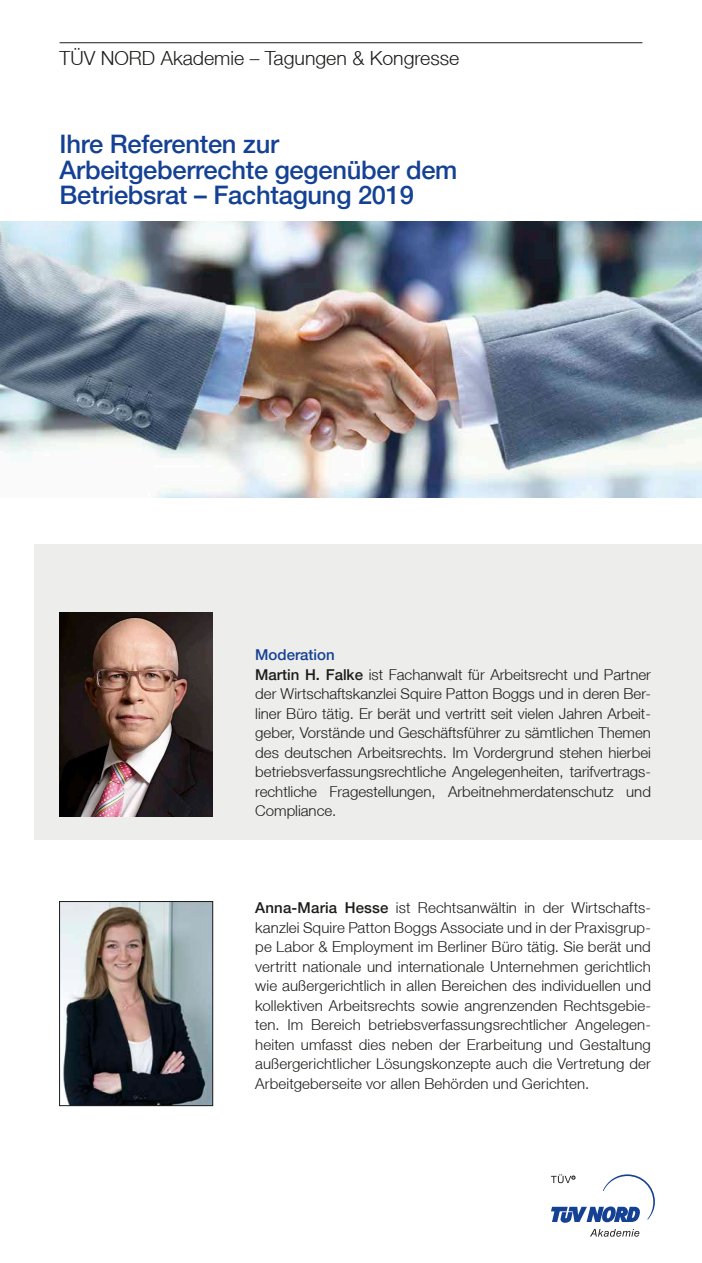
<style>
.page{position:relative;width:702px;height:1263px;background:#fff}
.page>*{position:absolute;margin:0;border:0;box-sizing:border-box;transform-origin:0 0}
.t1{font:500 25.5px/25.5px "Helvetica Neue LT";letter-spacing:-.01em;color:#144194}
.t2{font:300 19.5px "Helvetica Neue LT";color:#1c1c1a}
.t3{font:300 15px/19.5px "Helvetica Neue LT";color:#1c1c1a}
.s1{font-weight:500;color:#144194}
.s2{font-weight:500}
</style>
<div class="page">
<div style="left:35px;top:544px;width:667px;height:296px;background:#ededec"></div>
<svg style="left:590px;top:1229px;width:49px;height:8px"></svg>
<svg style="left:551px;top:1174px;width:104px;height:49px"></svg>
<img style="left:0;top:221px;width:702px;height:276px">
<img style="left:61px;top:903px;width:150px;height:201px">
<div style="left:59px;top:901px;width:154px;height:205px;border:1px solid #1c1c1a"></div>
<hr style="left:60px;top:42px;width:582px;height:1px;background:#1c1c1a">
<img style="left:60px;top:612px;width:153px;height:204px">
<h2 class="t2" style="left:60px;top:46px;width:401px">TÜV NORD Akademie – Tagungen &amp; Kongresse</h2>
<h1 class="t1" style="left:60px;top:131px;width:399px">Ihre Referenten zur<br>Arbeitgeberrechte gegenüber dem<br>Betriebsrat – Fachtagung 2019</h1>
<p class="t3" style="left:255px;top:645px;width:397px"><span class="s1">Moderation<br></span><span class="s2">Martin H. Falke</span> ist Fachanwalt für Arbeitsrecht und Partner der Wirtschaftskanzlei Squire Patton Boggs und in deren Ber&shy;liner Büro tätig. Er berät und vertritt seit vielen Jahren Arbeit&shy;geber, Vorstände und Geschäftsführer zu sämtlichen Themen des deutschen Arbeitsrechts. Im Vordergrund stehen hierbei betriebsverfassungsrechtliche Angelegenheiten, tarifvertrags&shy;rechtliche Fragestellungen, Arbeitnehmerdatenschutz und Compliance.</p>
<p class="t3" style="left:255px;top:898px;width:397px;text-align:justify"><span class="s2">Anna-Maria Hesse</span> ist Rechtsanwältin in der Wirtschafts&shy;kanzlei Squire Patton Boggs Associate und in der Praxisgrup&shy;pe Labor &amp; Employment im Berliner Büro tätig. Sie berät und vertritt nationale und internationale Unternehmen gerichtlich wie außergerichtlich in allen Bereichen des individuellen und kollektiven Arbeitsrechts sowie angrenzenden Rechtsgebie&shy;ten. Im Bereich betriebsverfassungsrechtlicher Angelegen&shy;heiten umfasst dies neben der Erarbeitung und Gestaltung außergerichtlicher Lösungskonzepte auch die Vertretung der Arbeitgeberseite vor allen Behörden und Gerichten.</p>
</div>
